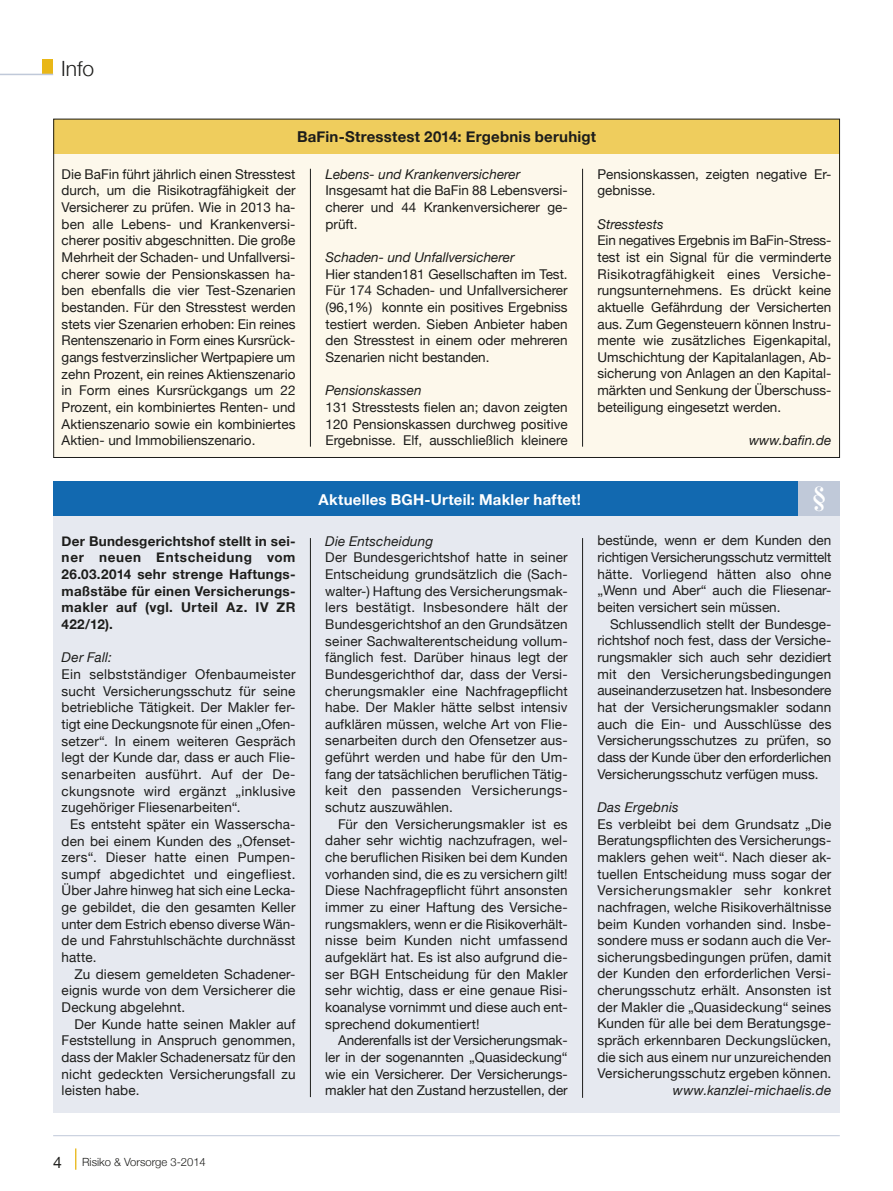
<style>
.page{position:relative;width:893px;height:1191px;background:#fff}
.page>*{position:absolute;margin:0;border:0;box-sizing:border-box;transform-origin:0 0}
.t1{font:700 30px "Times";color:#fff}
.t2{font:300 21px "Helvetica Neue";color:#1d1d1b}
.t3{font:15.75px "Helvetica Neue";color:#1d1d1b}
.t4{font:700 15px "Helvetica Neue";letter-spacing:.015em;color:#1d1d1b}
.t5{font:700 15px "Helvetica Neue";letter-spacing:.015em;color:#fff}
.t6{font:13.5px/16.6px "Helvetica Neue";color:#1d1d1b;text-align:justify}
.t7{font:italic 13.5px "Helvetica Neue";color:#1d1d1b}
.t8{font:700 13.5px/16.6px "Helvetica Neue";letter-spacing:.02em;color:#1d1d1b;text-align:justify}
.t9{font:300 11.25px "Helvetica Neue";color:#1d1d1b}
</style>
<div class="page">
<div style="left:53px;top:481px;width:787px;height:631px;background:#e6e9f0"></div>
<div style="left:53px;top:119px;width:787px;height:339px;background:#fdf8eb"></div>
<div style="left:53px;top:119px;width:787px;height:34px;background:#efcd5d"></div>
<div style="left:53px;top:481px;width:787px;height:34px;background:#1269b0"></div>
<hr style="left:53px;top:1135px;width:787px;height:1px;background:#c0c9d9">
<svg style="left:75px;top:1148px;width:1px;height:21px"></svg>
<div style="left:43px;top:60px;width:10px;height:14px;background:#e9b717"></div>
<hr style="left:0;top:74px;width:53px;height:1px;background:#c0c9d9">
<hr style="left:310px;top:169px;width:1px;height:278px;background:#1d1d1b">
<hr style="left:582px;top:169px;width:1px;height:278px;background:#1d1d1b">
<hr style="left:310px;top:538px;width:1px;height:559px;background:#1d1d1b">
<hr style="left:582px;top:538px;width:1px;height:559px;background:#1d1d1b">
<div style="left:799px;top:481px;width:41px;height:34px;background:#c0c9d9"></div>
<h2 class="t2" style="left:61px;top:55px;width:35px">Info</h2>
<p class="t4" style="left:297px;top:128px;width:301px">BaFin-Stresstest 2014: Ergebnis beruhigt</p>
<p class="t6" style="left:62px;top:165px;width:235px">Die BaFin führt jährlich einen Stresstest durch, um die Risikotragfähigkeit der Versicherer zu prüfen. Wie in 2013 ha&shy;ben alle Lebens- und Krankenversi&shy;cherer positiv abgeschnitten. Die große Mehrheit der Schaden- und Unfallversi&shy;cherer sowie der Pensionskassen ha&shy;ben ebenfalls die vier Test-Szenarien bestanden. Für den Stresstest werden stets vier Szenarien erhoben: Ein reines Rentenszenario in Form eines Kursrück&shy;gangs festverzinslicher Wertpapiere um zehn Prozent, ein reines Aktienszenario in Form eines Kursrückgangs um 22<br>Prozent, ein kombiniertes Renten- und Aktienszenario sowie ein kombiniertes Aktien- und Immobilienszenario.</p>
<p class="t7" style="left:325px;top:166px;width:196px">Lebens- und Krankenversicherer</p>
<p class="t6" style="left:325px;top:182px;width:244px">Insgesamt hat die BaFin 88 Lebensversi&shy;cherer und 44 Krankenversicherer ge&shy;prüft.</p>
<p class="t7" style="left:325px;top:249px;width:191px">Schaden- und Unfallversicherer</p>
<p class="t6" style="left:325px;top:265px;width:244px">Hier standen181 Gesellschaften im Test.<br>Für 174 Schaden- und Unfallversicherer (96,1%) konnte ein positives Ergebniss testiert werden. Sieben Anbieter haben den Stresstest in einem oder mehreren Szenarien nicht bestanden.</p>
<p class="t7" style="left:325px;top:382px;width:97px">Pensionskassen</p>
<p class="t6" style="left:325px;top:398px;width:244px">131 Stresstests fielen an; davon zeigten 120 Pensionskassen durchweg positive Ergebnisse. Elf, ausschließlich kleinere</p>
<p class="t6" style="left:597px;top:165px;width:235px">Pensionskassen, zeigten negative Er&shy;gebnisse.</p>
<p class="t7" style="left:597px;top:216px;width:68px">Stresstests</p>
<p class="t6" style="left:597px;top:232px;width:236px">Ein negatives Ergebnis im BaFin-Stress&shy;test ist ein Signal für die verminderte Risikotragfähigkeit eines Versiche&shy;rungsunternehmens. Es drückt keine aktuelle Gefährdung der Versicherten aus. Zum Gegensteuern können Instru&shy;mente wie zusätzliches Eigenkapital, Umschichtung der Kapitalanlagen, Ab&shy;sicherung von Anlagen an den Kapital&shy;märkten und Senkung der Überschuss&shy;beteiligung eingesetzt werden.</p>
<p class="t7" style="left:749px;top:432px;width:84px">www.bafin.de</p>
<p class="t8" style="left:62px;top:532px;width:235px">Der Bundesgerichtshof stellt in sei&shy;ner neuen Entscheidung vom 26.03.2014 sehr strenge Haftungs&shy;maßstäbe für einen Versicherungs&shy;makler auf (vgl. Urteil Az. IV ZR 422/12).</p>
<p class="t7" style="left:62px;top:649px;width:52px">Der Fall:</p>
<p class="t6" style="left:62px;top:665px;width:235px">Ein selbstständiger Ofenbaumeister sucht Versicherungsschutz für seine betriebliche Tätigkeit. Der Makler fer&shy;tigt eine Deckungsnote für einen „Ofen&shy;setzer“. In einem weiteren Gespräch legt der Kunde dar, dass er auch Flie&shy;senarbeiten ausführt. Auf der De&shy;ckungsnote wird ergänzt „inklusive zugehöriger Fliesenarbeiten“.</p>
<p class="t6" style="left:62px;top:815px;width:235px;text-indent:9px">Es entsteht später ein Wasserscha&shy;den bei einem Kunden des „Ofenset&shy;zers“. Dieser hatte einen Pumpen&shy;sumpf abgedichtet und eingefliest.<br>Über Jahre hinweg hat sich eine Lecka&shy;ge gebildet, die den gesamten Keller unter dem Estrich ebenso diverse Wän&shy;de und Fahrstuhlschächte durchnässt hatte.</p>
<p class="t6" style="left:62px;top:965px;width:235px;text-indent:13px">Zu diesem gemeldeten Schadener&shy;eignis wurde von dem Versicherer die Deckung abgelehnt.</p>
<p class="t6" style="left:62px;top:1015px;width:235px;text-indent:13px">Der Kunde hatte seinen Makler auf Feststellung in Anspruch genommen, dass der Makler Schadenersatz für den nicht gedeckten Versicherungsfall zu leisten habe.</p>
<p class="t5" style="left:319px;top:490px;width:264px">Aktuelles BGH-Urteil: Makler haftet!</p>
<h1 class="t1" style="left:812px;top:468px;width:16px">§</h1>
<p class="t7" style="left:325px;top:533px;width:109px">Die Entscheidung</p>
<p class="t6" style="left:325px;top:549px;width:244px">Der Bundesgerichtshof hatte in seiner Entscheidung grundsätzlich die (Sach&shy;walter-) Haftung des Versicherungsmak&shy;lers bestätigt. Insbesondere hält der Bundesgerichtshof an den Grundsätzen seiner Sachwalterentscheidung vollum&shy;fänglich fest. Darüber hinaus legt der Bundesgerichthof dar, dass der Versi&shy;cherungsmakler eine Nachfragepflicht habe. Der Makler hätte selbst intensiv aufklären müssen, welche Art von Flie&shy;senarbeiten durch den Ofensetzer aus&shy;geführt werden und habe für den Um&shy;fang der tatsächlichen beruflichen Tätig&shy;keit den passenden Versicherungs&shy;schutz auszuwählen.</p>
<p class="t6" style="left:325px;top:815px;width:244px;text-indent:13px">Für den Versicherungsmakler ist es daher sehr wichtig nachzufragen, wel&shy;che beruflichen Risiken bei dem Kunden vorhanden sind, die es zu versichern gilt!<br>Diese Nachfragepflicht führt ansonsten immer zu einer Haftung des Versiche&shy;rungsmaklers, wenn er die Risikoverhält&shy;nisse beim Kunden nicht umfassend aufgeklärt hat. Es ist also aufgrund die&shy;ser BGH Entscheidung für den Makler sehr wichtig, dass er eine genaue Risi&shy;koanalyse vornimmt und diese auch ent&shy;sprechend dokumentiert!</p>
<p class="t6" style="left:325px;top:1032px;width:244px;text-indent:13px">Anderenfalls ist der Versicherungsmak&shy;ler in der sogenannten „Quasideckung“ wie ein Versicherer. Der Versicherungs&shy;makler hat den Zustand herzustellen, der</p>
<p class="t6" style="left:597px;top:532px;width:235px">bestünde, wenn er dem Kunden den richtigen Versicherungsschutz vermittelt hätte. Vorliegend hätten also ohne „Wenn und Aber“ auch die Fliesenar&shy;beiten versichert sein müssen.</p>
<p class="t6" style="left:597px;top:615px;width:235px;text-indent:13px">Schlussendlich stellt der Bundesge&shy;richtshof noch fest, dass der Versiche&shy;rungsmakler sich auch sehr dezidiert mit den Versicherungsbedingungen auseinanderzusetzen hat. Insbesondere hat der Versicherungsmakler sodann auch die Ein- und Ausschlüsse des Versicherungsschutzes zu prüfen, so dass der Kunde über den erforderlichen Versicherungsschutz verfügen muss.</p>
<p class="t7" style="left:597px;top:799px;width:83px">Das Ergebnis</p>
<p class="t6" style="left:597px;top:815px;width:235px">Es verbleibt bei dem Grundsatz „Die Beratungspflichten des Versicherungs&shy;maklers gehen weit“. Nach dieser ak&shy;tuellen Entscheidung muss sogar der Versicherungsmakler sehr konkret nachfragen, welche Risikoverhältnisse beim Kunden vorhanden sind. Insbe&shy;sondere muss er sodann auch die Ver&shy;sicherungsbedingungen prüfen, damit der Kunden den erforderlichen Versi&shy;cherungsschutz erhält. Ansonsten ist der Makler die „Quasideckung“ seines Kunden für alle bei dem Beratungsge&shy;spräch erkennbaren Deckungslücken, die sich aus einem nur unzureichenden Versicherungsschutz ergeben können.</p>
<p class="t7" style="left:673px;top:1082px;width:160px">www.kanzlei-michaelis.de</p>
<p class="t3" style="left:53px;top:1152px;width:10px">4</p>
<p class="t9" style="left:82px;top:1154px;width:125px">Risiko &amp; Vorsorge 3-2014</p>
</div>
